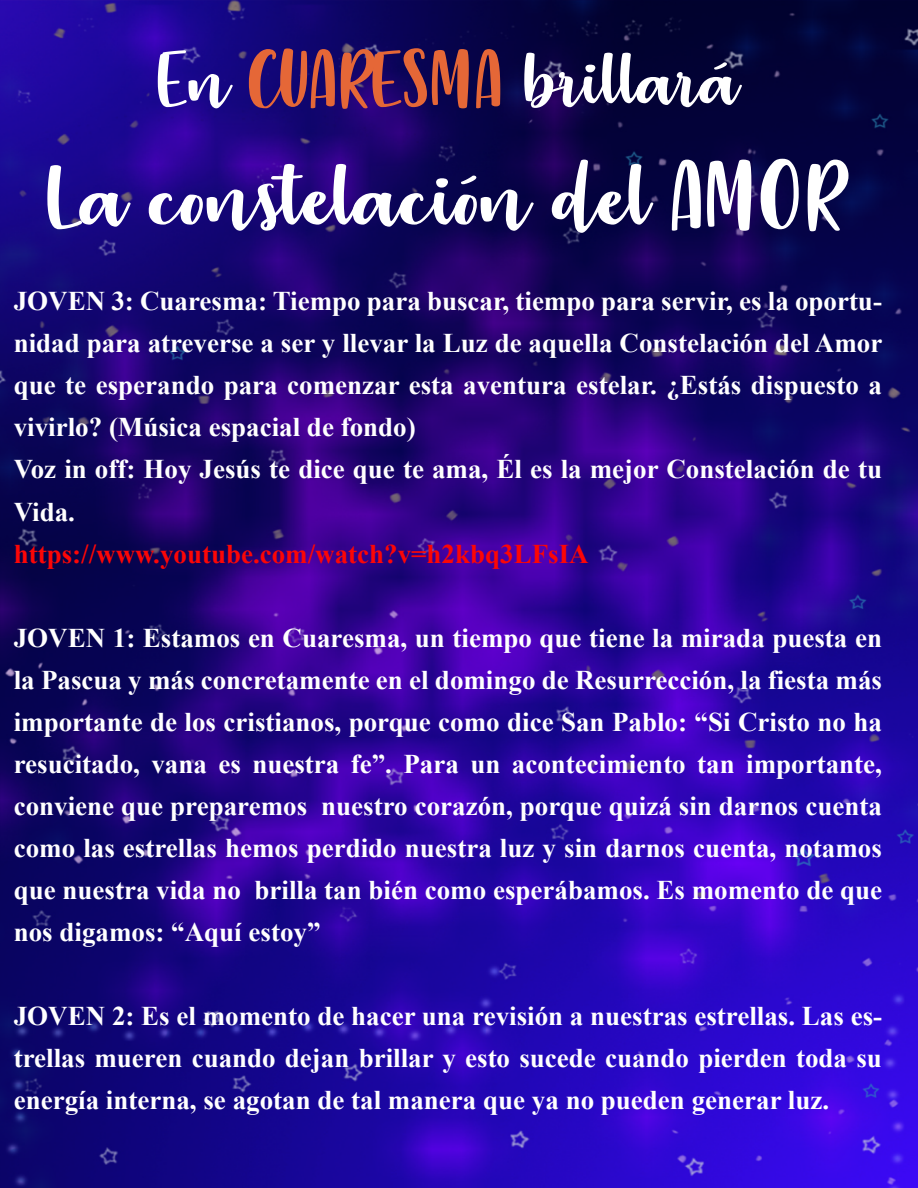
<style>
.page{position:relative;width:918px;height:1188px;background:#fff}
.page>*{position:absolute;margin:0;border:0;box-sizing:border-box;transform-origin:0 0}
.t1{font:108px "Strawberry Blossom";color:#fff;scale:1.19 1}
.t2{font:90px "Strawberry Blossom";color:#fff;scale:1.19 1}
.t3{font:700 27px/42px "Times New Roman";color:#fff;text-align:justify}
.t4{font:700 27px "Times New Roman";color:#fc0606}
.s1{color:#e56737}
</style>
<div class="page">
<img style="left:0;top:0;width:918px;height:1188px">
<h2 class="t2" style="left:158px;top:37px;width:491px">En <span class="s1">CUARESMA</span> brillará</h2>
<h1 class="t1" style="left:47px;top:145px;width:672px">La constelación del AMOR</h1>
<p class="t3" style="left:14px;top:280px;width:870px;text-align:left">JOVEN 3: Cuaresma: Tiempo para buscar, tiempo para servir, es la oportu&shy;nidad para atreverse a ser y llevar la Luz de aquella Constelación del Amor que te esperando para comenzar esta aventura estelar. ¿Estás dispuesto a vivirlo? (Música espacial de fondo)<br>Voz in off: Hoy Jesús te dice que te ama, Él es la mejor Constelación de tu Vida.</p>
<p class="t4" style="left:14px;top:534px;width:576px">https://www.youtube.com/watch?v=h2kbq3LFsIA</p>
<p class="t3" style="left:14px;top:616px;width:870px">JOVEN 1: Estamos en Cuaresma, un tiempo que tiene la mirada puesta en la Pascua y más concretamente en el domingo de Resurrección, la fiesta más importante de los cristianos, porque como dice San Pablo: “Si Cristo no ha resucitado, vana es nuestra fe”. Para un acontecimiento tan importante, conviene que preparemos nuestro corazón, porque quizá sin darnos cuenta como las estrellas hemos perdido nuestra luz y sin darnos cuenta, notamos que nuestra vida no brilla tan bién como esperábamos. Es momento de que nos digamos: “Aquí estoy”</p>
<p class="t3" style="left:14px;top:994px;width:870px">JOVEN 2: Es el momento de hacer una revisión a nuestras estrellas. Las es&shy;trellas mueren cuando dejan brillar y esto sucede cuando pierden toda su energía interna, se agotan de tal manera que ya no pueden generar luz.</p>
</div>
